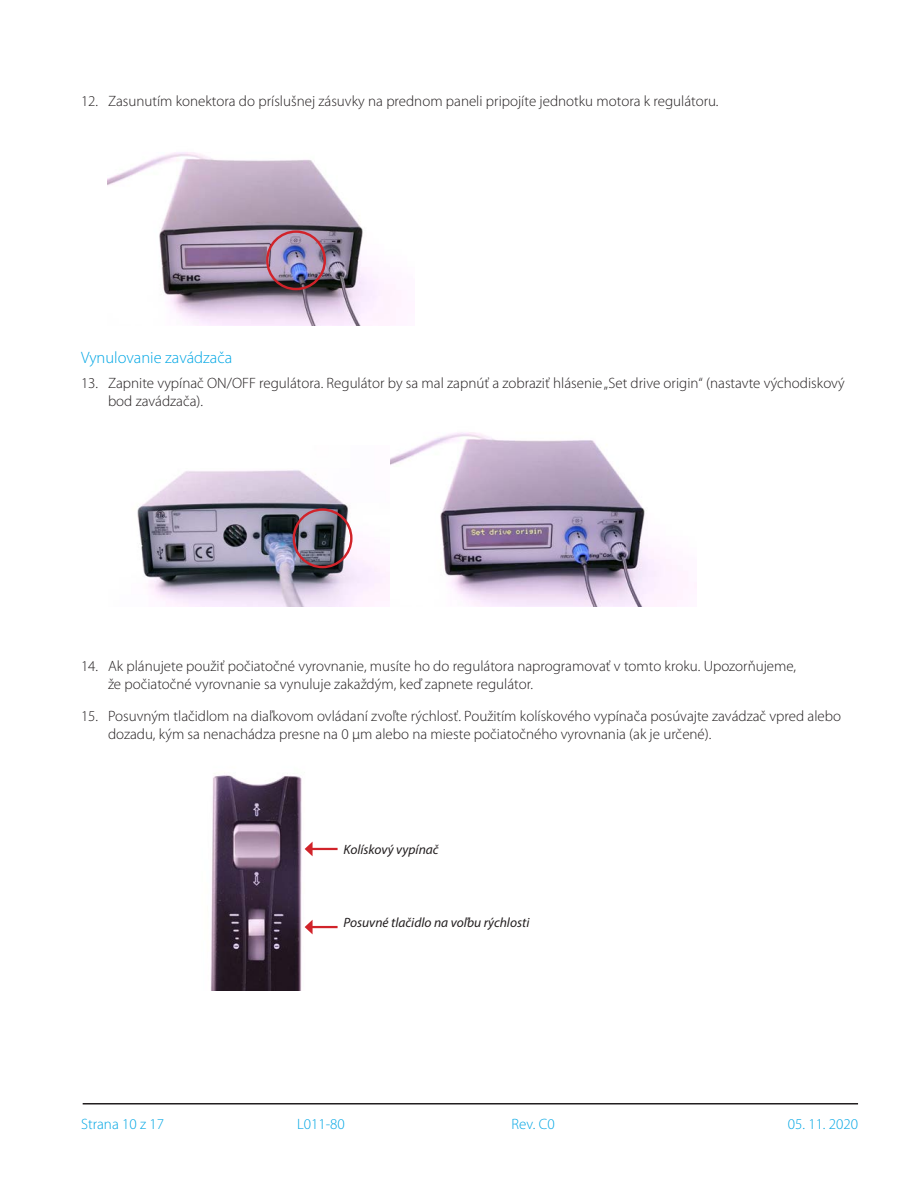
<style>
.page{position:relative;width:918px;height:1188px;background:#fff}
.page>*{position:absolute;margin:0;border:0;box-sizing:border-box;transform-origin:0 0}
.Heading2{font:300 16.5px "Myriad Pro";color:#00a6e4}
.t1{font:300 15px/18px "Myriad Pro";color:#231f20}
.t2{font:300 15px "Myriad Pro";color:#00a6e4}
.t3{font:italic 13.5px "Myriad Pro";color:#231f20}
</style>
<div class="page">
<hr style="left:83px;top:1103px;width:775px;height:2px;background:#231f20">
<img style="left:107px;top:152px;width:295px;height:174px">
<div style="left:266px;top:230px;width:60px;height:60px;border:2px solid #d1232a;border-radius:50%"></div>
<img style="left:389px;top:432px;width:308px;height:175px">
<img style="left:137px;top:470px;width:252px;height:137px">
<div style="left:293px;top:508px;width:60px;height:60px;border:2px solid #d1232a;border-radius:50%"></div>
<img style="left:210px;top:774px;width:128px;height:216px">
<hr style="left:311px;top:848px;width:27px;height:2px;background:#d1232a">
<svg style="left:305px;top:842px;width:8px;height:14px"></svg>
<hr style="left:311px;top:926px;width:27px;height:2px;background:#d1232a">
<svg style="left:305px;top:920px;width:8px;height:14px"></svg>
<p class="t1" style="left:81px;top:92px;width:639px">12. Zasunutím konektora do príslušnej zásuvky na prednom paneli pripojíte jednotku motora k regulátoru.</p>
<p class="Heading2" style="left:81px;top:349px;width:153px">Vynulovanie zavádzača</p>
<p class="t1" style="left:108px;top:374px;width:738px;text-indent:-27px">13. Zapnite vypínač ON/OFF regulátora. Regulátor by sa mal zapnúť a zobraziť hlásenie „Set drive origin“ (nastavte východiskový bod zavádzača).</p>
<p class="t1" style="left:108px;top:658px;width:690px;text-indent:-27px">14. Ak plánujete použiť počiatočné vyrovnanie, musíte ho do regulátora naprogramovať v tomto kroku. Upozorňujeme, že počiatočné vyrovnanie sa vynuluje zakaždým, keď zapnete regulátor.</p>
<p class="t1" style="left:108px;top:707px;width:735px;text-indent:-27px">15. Posuvným tlačidlom na diaľkovom ovládaní zvoľte rýchlosť. Použitím kolískového vypínača posúvajte zavádzač vpred alebo dozadu, kým sa nenachádza presne na 0 µm alebo na mieste počiatočného vyrovnania (ak je určené).</p>
<p class="t3" style="left:344px;top:841px;width:97px">Kolískový vypínač</p>
<p class="t3" style="left:344px;top:914px;width:187px">Posuvné tlačidlo na voľbu rýchlosti</p>
<p class="t2" style="left:81px;top:1116px;width:84px">Strana 10 z 17</p>
<p class="t2" style="left:297px;top:1116px;width:49px">L011-80</p>
<p class="t2" style="left:512px;top:1116px;width:45px">Rev. C0</p>
<p class="t2" style="left:788px;top:1116px;width:72px">05. 11. 2020</p>
</div>
